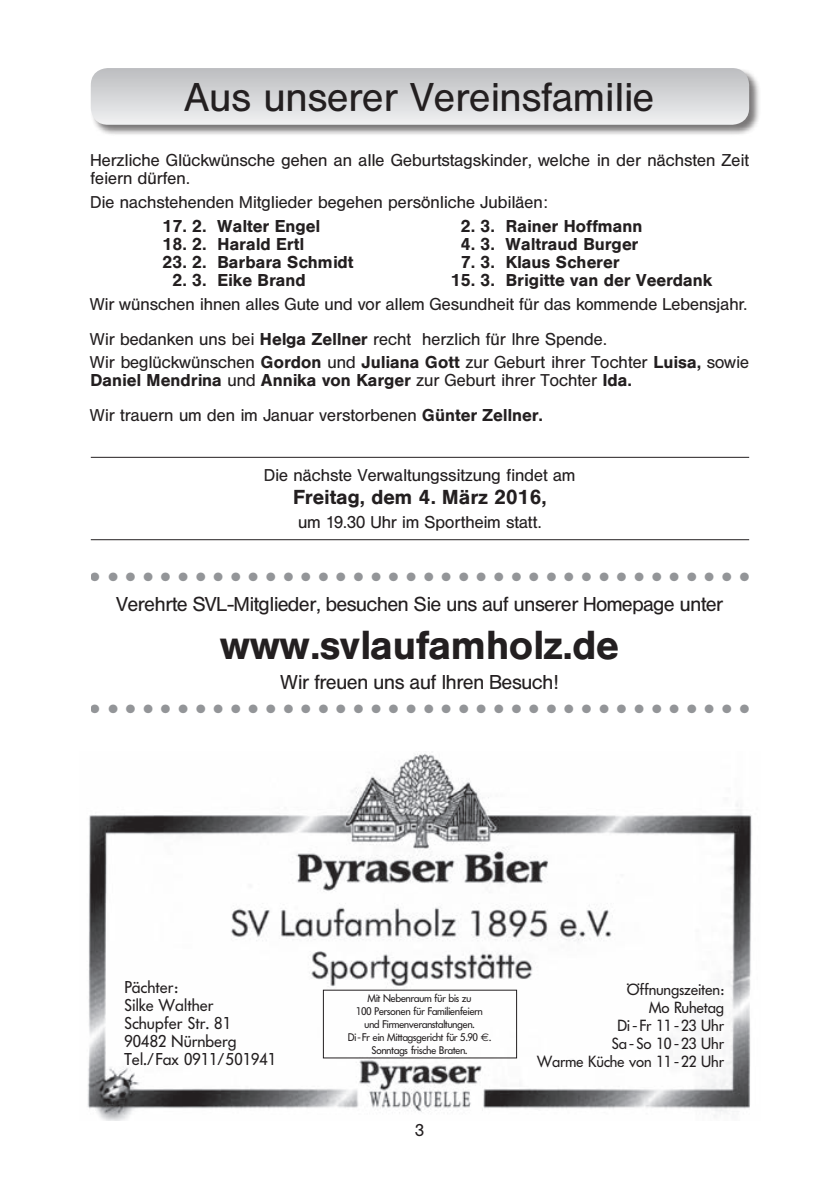
<style>
.page{position:relative;width:840px;height:1191px;background:#fff}
.page>*{position:absolute;margin:0;border:0;box-sizing:border-box;transform-origin:0 0}
.t1{font:40px "Hel Reg";letter-spacing:.02em;color:#231f20}
.t2{font:40px "Hel Med";letter-spacing:.01em;color:#231f20}
.t3{font:20px "Hel Reg";color:#231f20}
.Grundtext{font:20px "Hel Med";letter-spacing:.02em;color:#231f20}
.Grundtext-2{font:17px/18px "Hel Reg";letter-spacing:.02em;color:#231f20}
.Grundtext-3{font:17px "Hel Med";letter-spacing:.02em;color:#231f20}
.t4{font:17px "Fut Boo Reg";letter-spacing:.02em;color:#231f20}
.t5{font:16px "Fut Boo Reg";letter-spacing:.01em;color:#231f20}
.t6{font:12px "Zapf Dingbats";color:#939598}
.t7{font:11px/13px "Fut Boo Reg";letter-spacing:-.01em;color:#231f20;text-align:center}
.s1{font-family:"Hel Med"}
.s2{font-family:"Euro Sans"}
</style>
<div class="page">
<div style="left:90px;top:67px;width:670px;height:70px;background:#231f20;opacity:.6"></div>
<svg style="left:91px;top:68px;width:657px;height:57px;background:#d5d6d8"></svg>
<hr style="left:91px;top:457px;width:657px;height:1px;background:#231f20">
<hr style="left:91px;top:539px;width:657px;height:1px;background:#231f20">
<img style="left:87px;top:753px;width:665px;height:367px">
<p class="t1" style="left:186px;top:75px;width:469px">Aus unserer Vereinsfamilie</p>
<p class="Grundtext-2" style="left:91px;top:152px;width:659px">Herzliche Glückwünsche gehen an alle Geburtstagskinder, welche in der nächsten Zeit feiern dürfen.</p>
<p class="Grundtext-2" style="left:91px;top:193px;width:458px">Die nachstehenden Mitglieder begehen persönliche Jubiläen:</p>
<p class="Grundtext-3" style="left:163px;top:216px;width:158px">17. 2. Walter Engel</p>
<p class="Grundtext-3" style="left:461px;top:216px;width:182px">2. 3. Rainer Hoffmann</p>
<p class="Grundtext-3" style="left:163px;top:234px;width:142px">18. 2. Harald Ertl</p>
<p class="Grundtext-3" style="left:461px;top:234px;width:179px">4. 3. Waltraud Burger</p>
<p class="Grundtext-3" style="left:163px;top:252px;width:192px">23. 2. Barbara Schmidt</p>
<p class="Grundtext-3" style="left:461px;top:252px;width:160px">7. 3. Klaus Scherer</p>
<p class="Grundtext-3" style="left:173px;top:270px;width:134px">2. 3. Eike Brand</p>
<p class="Grundtext-3" style="left:451px;top:270px;width:262px">15. 3. Brigitte van der Veerdank</p>
<p class="Grundtext-2" style="left:91px;top:295px;width:657px">Wir wünschen ihnen alles Gute und vor allem Gesundheit für das kommende Lebensjahr.</p>
<p class="Grundtext-2" style="left:91px;top:330px;width:517px">Wir bedanken uns bei <span class="s1">Helga Zellner</span> recht herzlich für Ihre Spende.</p>
<p class="Grundtext-2" style="left:91px;top:353px;width:659px">Wir beglückwünschen <span class="s1">Gordon</span> und <span class="s1">Juliana Gott</span> zur Geburt ihrer Tochter <span class="s1">Luisa,</span> sowie<br><span class="s1">Daniel Mendrina</span> und <span class="s1">Annika von Karger</span> zur Geburt ihrer Tochter <span class="s1">Ida.</span></p>
<p class="Grundtext-2" style="left:91px;top:406px;width:453px">Wir trauern um den im Januar verstorbenen <span class="s1">Günter Zellner.</span></p>
<p class="Grundtext-2" style="left:264px;top:466px;width:312px">Die nächste Verwaltungssitzung findet am</p>
<p class="Grundtext" style="left:293px;top:485px;width:254px">Freitag, dem 4. März 2016,</p>
<p class="Grundtext-2" style="left:298px;top:513px;width:244px">um 19.30 Uhr im Sportheim statt.</p>
<p class="t6" style="left:91px;top:571px;width:659px">● ● ● ● ● ● ● ● ● ● ● ● ● ● ● ● ● ● ● ● ● ● ● ● ● ● ● ● ● ● ● ● ● ● ● ● ● ●</p>
<p class="t3" style="left:117px;top:593px;width:607px">Verehrte SVL-Mitglieder, besuchen Sie uns auf unserer Homepage unter</p>
<h1 class="t2" style="left:221px;top:622px;width:399px">www.svlaufamholz.de</h1>
<p class="t3" style="left:281px;top:671px;width:278px">Wir freuen uns auf Ihren Besuch!</p>
<p class="t6" style="left:91px;top:703px;width:659px">● ● ● ● ● ● ● ● ● ● ● ● ● ● ● ● ● ● ● ● ● ● ● ● ● ● ● ● ● ● ● ● ● ● ● ● ● ●</p>
<p class="t4" style="left:125px;top:977px;width:54px">Pächter:</p>
<p class="t4" style="left:125px;top:995px;width:90px">Silke Walther</p>
<p class="t4" style="left:125px;top:1013px;width:108px">Schupfer Str. 81</p>
<p class="t4" style="left:125px;top:1031px;width:113px">90482 Nürnberg</p>
<p class="t4" style="left:125px;top:1049px;width:153px">Tel./Fax 0911/501941</p>
<p class="t7" style="left:356px;top:992px;width:128px">Mit Nebenraum für bis zu<br>100 Personen für Familienfeiern und Firmenveranstaltungen.</p>
<p class="t7" style="left:348px;top:1031px;width:145px">Di- Fr ein Mittagsgericht für 5.90 <span class="s2">€</span>.</p>
<p class="t7" style="left:371px;top:1044px;width:97px">Sonntags frische Braten.</p>
<p class="Grundtext-2" style="left:415px;top:1121px;width:10px">3</p>
<p class="t5" style="left:627px;top:980px;width:98px">Öffnungszeiten:</p>
<p class="t5" style="left:649px;top:998px;width:76px">Mo Ruhetag</p>
<p class="t5" style="left:617px;top:1016px;width:108px">Di- Fr 11 - 23 Uhr</p>
<p class="t5" style="left:611px;top:1034px;width:113px">Sa - So 10 - 23 Uhr</p>
<p class="t5" style="left:537px;top:1052px;width:188px">Warme Küche von 11 - 22 Uhr</p>
</div>
